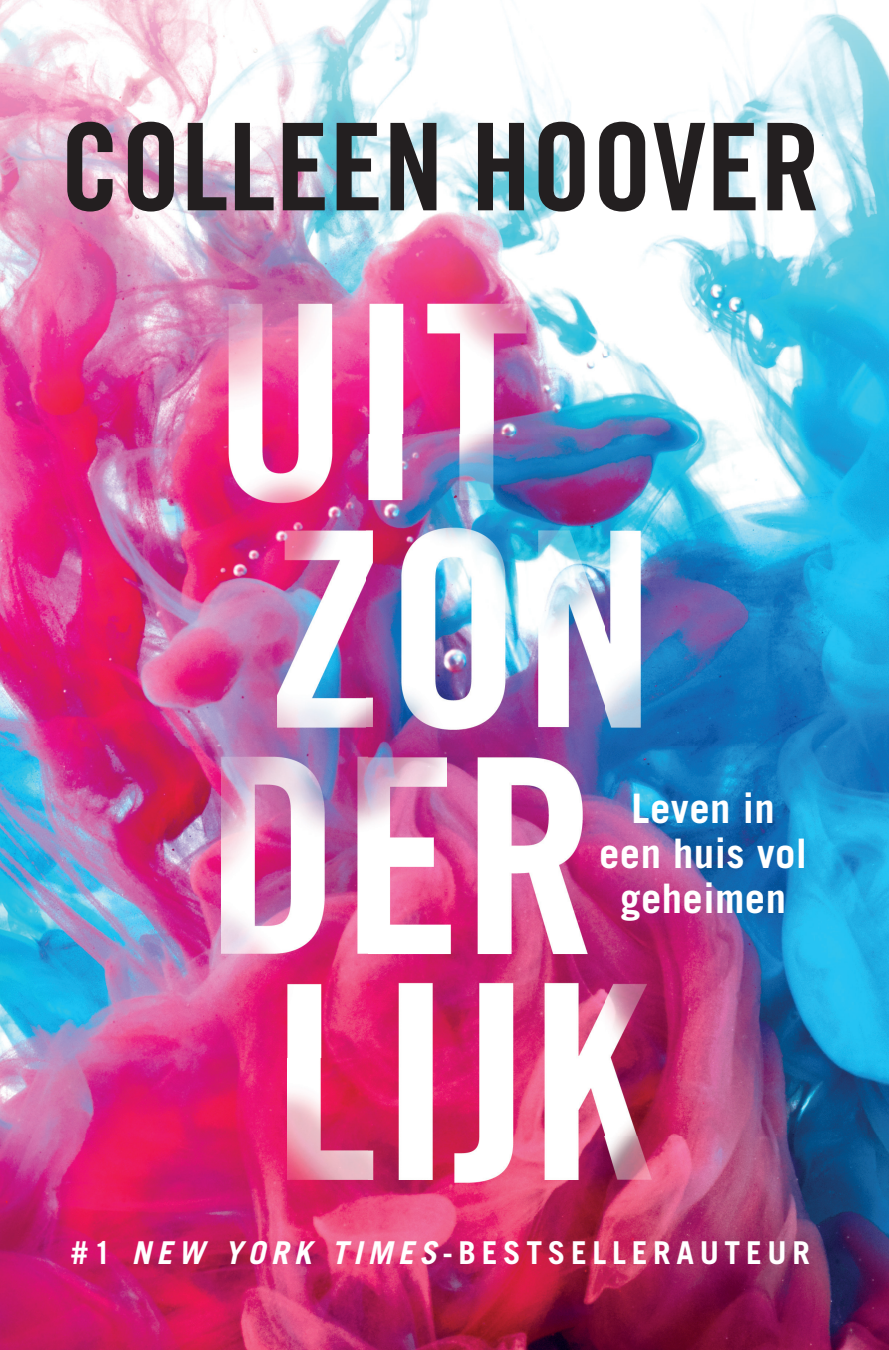
<style>
.page{position:relative;width:889px;height:1350px;background:#fff}
.page>*{position:absolute;margin:0;border:0;box-sizing:border-box;transform-origin:0 0}
.t1{font:121.05px "Trade Gothic Bold Cond Twenty";color:#231f20}
.t2{font:700 40.73px/45px "Trade Gothic";letter-spacing:.01em;color:#fff;text-align:center}
.t3{font:700 31.5px "Trade Gothic";letter-spacing:.18em;color:#fff}
.s1{font-style:italic}
</style>
<div class="page">
<img style="left:0;top:0;width:888px;height:1350px">
<h1 class="t1" style="left:60px;top:94px;width:761px">COLLEEN HOOVER</h1>
<p class="t2" style="left:599px;top:786px;width:209px">Leven in een huis vol geheimen</p>
<p class="t3" style="left:71px;top:1233px;width:740px">#1 <span class="s1">NEW YORK TIMES</span>-BESTSELLERAUTEUR</p>
</div>
